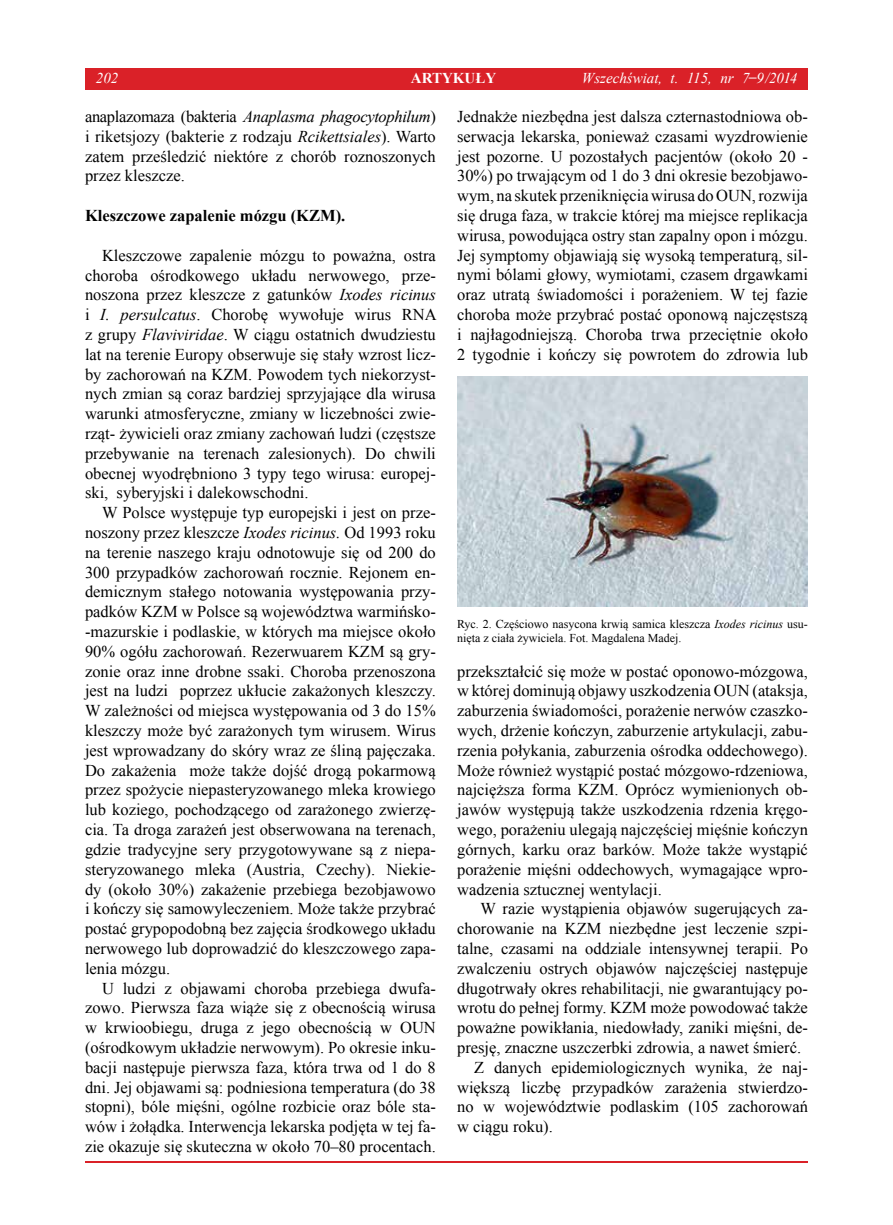
<style>
.page{position:relative;width:893px;height:1225px;background:#fff}
.page>*{position:absolute;margin:0;border:0;box-sizing:border-box;transform-origin:0 0}
.t1{font:16.5px/19.8px "Times New Roman";color:#000;text-align:justify}
.t2{font:700 16.5px "Times New Roman";color:#000}
.t3{font:italic 15px "Times New Roman";color:#fff}
.t4{font:700 15px "Times New Roman";color:#fff}
.t5{font:12px/14.4px "Times New Roman";color:#000}
.s1{font-style:normal}
.s2{font-style:italic}
</style>
<div class="page">
<hr style="left:85px;top:1161px;width:723px;height:1px;background:#da2128">
<img style="left:457px;top:376px;width:351px;height:230px">
<div style="left:85px;top:68px;width:723px;height:21px;background:#da2128"></div>
<p class="t3" style="left:96px;top:68px;width:24px">202</p>
<p class="t4" style="left:411px;top:68px;width:87px">ARTYKUŁY</p>
<p class="t3" style="left:582px;top:68px;width:217px">Wszechświat, t. 115, nr 7 <span class="s1">̶</span>9/2014</p>
<p class="t1" style="left:85px;top:106px;width:352px">anaplazomaza (bakteria <span class="s2">Anaplasma phagocytophilum</span>) i riketsjozy (bakterie z rodzaju <span class="s2">Rcikettsiales</span>). Warto zatem prześledzić niektóre z chorób roznoszonych przez kleszcze.</p>
<p class="t2" style="left:85px;top:204px;width:262px">Kleszczowe zapalenie mózgu (KZM).</p>
<p class="t1" style="left:85px;top:245px;width:353px;text-indent:17px">Kleszczowe zapalenie mózgu to poważna, ostra choroba ośrodkowego układu nerwowego, prze&shy;noszona przez kleszcze z gatunków <span class="s2">Ixodes ricinus </span>i <span class="s2">I. persulcatus</span>. Chorobę wywołuje wirus RNA z grupy <span class="s2">Flaviviridae</span>. W ciągu ostatnich dwudziestu lat na terenie Europy obserwuje się stały wzrost licz&shy;by zachorowań na KZM. Powodem tych niekorzyst&shy;nych zmian są coraz bardziej sprzyjające dla wirusa warunki atmosferyczne, zmiany w liczebności zwie&shy;rząt- żywicieli oraz zmiany zachowań ludzi (częstsze przebywanie na terenach zalesionych). Do chwili obecnej wyodrębniono 3 typy tego wirusa: europej&shy;ski, syberyjski i dalekowschodni.</p>
<p class="t1" style="left:85px;top:502px;width:352px;text-indent:17px">W Polsce występuje typ europejski i jest on prze&shy;noszony przez kleszcze <span class="s2">Ixodes ricinus.</span> Od 1993 roku na terenie naszego kraju odnotowuje się od 200 do 300 przypadków zachorowań rocznie. Rejonem en&shy;demicznym stałego notowania występowania przy&shy;padków KZM w Polsce są województwa warmińsko--mazurskie i podlaskie, w których ma miejsce około 90% ogółu zachorowań. Rezerwuarem KZM są gry&shy;zonie oraz inne drobne ssaki. Choroba przenoszona jest na ludzi poprzez ukłucie zakażonych kleszczy.<br>W zależności od miejsca występowania od 3 do 15% kleszczy może być zarażonych tym wirusem. Wirus jest wprowadzany do skóry wraz ze śliną pajęczaka.<br>Do zakażenia może także dojść drogą pokarmową przez spożycie niepasteryzowanego mleka krowiego lub koziego, pochodzącego od zarażonego zwierzę&shy;cia. Ta droga zarażeń jest obserwowana na terenach, gdzie tradycyjne sery przygotowywane są z niepa&shy;steryzowanego mleka (Austria, Czechy). Niekie&shy;dy (około 30%) zakażenie przebiega bezobjawowo i kończy się samowyleczeniem. Może także przybrać postać grypopodobną bez zajęcia środkowego układu nerwowego lub doprowadzić do kleszczowego zapa&shy;lenia mózgu.</p>
<p class="t1" style="left:85px;top:978px;width:352px;text-indent:17px">U ludzi z objawami choroba przebiega dwufa&shy;zowo. Pierwsza faza wiąże się z obecnością wirusa w krwioobiegu, druga z jego obecnością w OUN (ośrodkowym układzie nerwowym). Po okresie inku&shy;bacji następuje pierwsza faza, która trwa od 1 do 8 dni. Jej objawami są: podniesiona temperatura (do 38 stopni), bóle mięśni, ogólne rozbicie oraz bóle sta&shy;wów i żołądka. Interwencja lekarska podjęta w tej fa&shy;zie okazuje się skuteczna w około 70–80 procentach.</p>
<p class="t1" style="left:457px;top:106px;width:352px">Jednakże niezbędna jest dalsza czternastodniowa ob&shy;serwacja lekarska, ponieważ czasami wyzdrowienie jest pozorne. U pozostałych pacjentów (około 20 - 30%) po trwającym od 1 do 3 dni okresie bezobjawo&shy;wym, na skutek przeniknięcia wirusa do OUN, rozwija się druga faza, w trakcie której ma miejsce replikacja wirusa, powodująca ostry stan zapalny opon i mózgu.<br>Jej symptomy objawiają się wysoką temperaturą, sil&shy;nymi bólami głowy, wymiotami, czasem drgawkami oraz utratą świadomości i porażeniem. W tej fazie choroba może przybrać postać oponową najczęstszą i najłagodniejszą. Choroba trwa przeciętnie około 2 tygodnie i kończy się powrotem do zdrowia lub</p>
<p class="t5" style="left:457px;top:616px;width:352px">Ryc. 2. Częściowo nasycona krwią samica kleszcza <span class="s2">Ixodes ricinus</span> usu&shy;nięta z ciała żywiciela. Fot. Magdalena Madej.</p>
<p class="t1" style="left:457px;top:661px;width:352px">przekształcić się może w postać oponowo-mózgowa, w której dominują objawy uszkodzenia OUN (ataksja, zaburzenia świadomości, porażenie nerwów czaszko&shy;wych, drżenie kończyn, zaburzenie artykulacji, zabu&shy;rzenia połykania, zaburzenia ośrodka oddechowego).<br>Może również wystąpić postać mózgowo-rdzeniowa, najcięższa forma KZM. Oprócz wymienionych ob&shy;jawów występują także uszkodzenia rdzenia kręgo&shy;wego, porażeniu ulegają najczęściej mięśnie kończyn górnych, karku oraz barków. Może także wystąpić porażenie mięśni oddechowych, wymagające wpro&shy;wadzenia sztucznej wentylacji.</p>
<p class="t1" style="left:480px;top:898px;width:329px">W razie wystąpienia objawów sugerujących za-</p>
<p class="t1" style="left:457px;top:918px;width:352px">chorowanie na KZM niezbędne jest leczenie szpi-</p>
<p class="t1" style="left:457px;top:938px;width:352px">talne, czasami na oddziale intensywnej terapii. Po</p>
<p class="t1" style="left:457px;top:958px;width:352px">zwalczeniu ostrych objawów najczęściej następuje</p>
<p class="t1" style="left:457px;top:978px;width:352px">długotrwały okres rehabilitacji, nie gwarantujący po-</p>
<p class="t1" style="left:457px;top:997px;width:352px">wrotu do pełnej formy. KZM może powodować także</p>
<p class="t1" style="left:457px;top:1017px;width:352px">poważne powikłania, niedowłady, zaniki mięśni, de-</p>
<p class="t1" style="left:457px;top:1037px;width:346px">presję, znaczne uszczerbki zdrowia, a nawet śmierć.</p>
<p class="t1" style="left:474px;top:1057px;width:335px">Z danych epidemiologicznych wynika, że naj-</p>
<p class="t1" style="left:457px;top:1077px;width:352px">większą liczbę przypadków zarażenia stwierdzo-</p>
<p class="t1" style="left:457px;top:1096px;width:352px">no w województwie podlaskim (105 zachorowań</p>
<p class="t1" style="left:457px;top:1116px;width:97px">w ciągu roku).</p>
</div>
